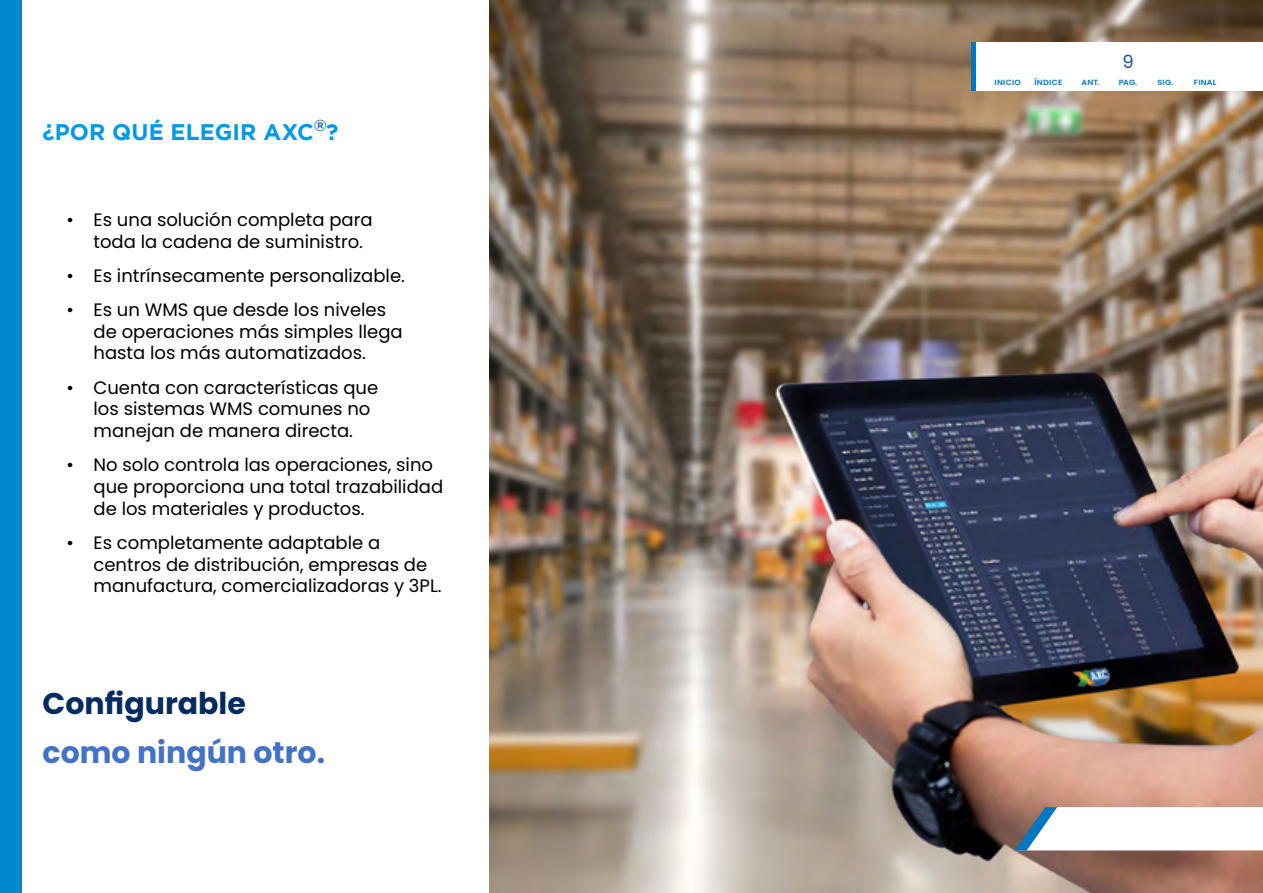
<style>
.page{position:relative;width:1263px;height:893px;background:#fff}
.page>*{position:absolute;margin:0;border:0;box-sizing:border-box;transform-origin:0 0}
.t1{font:700 30px "Poppins";color:#4472c4}
.t2{font:700 30px "Poppins";color:#042b60}
.t3{font:700 22.5px "Gotham";letter-spacing:.005em;color:#0099e6}
.t4{font:18px/21.6px "Poppins";color:#000}
.t5{font:18px "Poppins";color:#23518c}
.t6{font:600 7.5px "Poppins";letter-spacing:.03em;color:#0777bd;scale:1.08 1}
.s1{font-weight:500;color:#23518c}
</style>
<div class="page">
<div style="left:0;top:0;width:22px;height:893px;background:#08c"></div>
<img style="left:490px;top:0;width:773px;height:893px">
<div style="left:972px;top:43px;width:291px;height:48px;background:#fff"></div>
<hr style="left:972px;top:42px;width:4px;height:49px;background:#0076bf">
<svg style="left:1015px;top:807px;width:248px;height:43px"></svg>
<p class="t3" style="left:43px;top:119px;width:297px">¿POR QUÉ ELEGIR AXC<sup>®</sup>?</p>
<p class="t4" style="left:94px;top:209px;width:280px;text-indent:-27px">• Es una solución completa para toda la cadena de suministro.</p>
<p class="t4" style="left:67px;top:265px;width:340px">• Es intrínsecamente personalizable.</p>
<p class="t4" style="left:94px;top:299px;width:311px;text-indent:-27px">• Es un WMS que desde los niveles de operaciones más simples llega hasta los más automatizados.</p>
<p class="t4" style="left:94px;top:377px;width:286px;text-indent:-27px">• Cuenta con características que los sistemas WMS comunes no manejan de manera directa.</p>
<p class="t4" style="left:94px;top:454px;width:351px;text-indent:-27px">• No solo controla las operaciones, sino que proporciona una total trazabilidad de los materiales y productos.</p>
<p class="t4" style="left:94px;top:532px;width:349px;text-indent:-27px">• Es completamente adaptable a centros de distribución, empresas de manufactura, comercializadoras y 3PL.</p>
<h1 class="t2" style="left:43px;top:686px;width:205px">Configurable</h1>
<h1 class="t1" style="left:43px;top:735px;width:284px">como ningún otro.</h1>
<p class="t5" style="left:1122px;top:51px;width:13px">9</p>
<p class="t6" style="left:994px;top:78px;width:26px">INICIO</p>
<p class="t6" style="left:1034px;top:78px;width:27px">ÍNDICE</p>
<p class="t6" style="left:1081px;top:78px;width:18px">ANT<span class="s1">.</span></p>
<p class="t6" style="left:1119px;top:78px;width:19px">PAG.</p>
<p class="t6" style="left:1157px;top:78px;width:16px">SIG.</p>
<p class="t6" style="left:1194px;top:78px;width:22px">FINAL</p>
</div>
